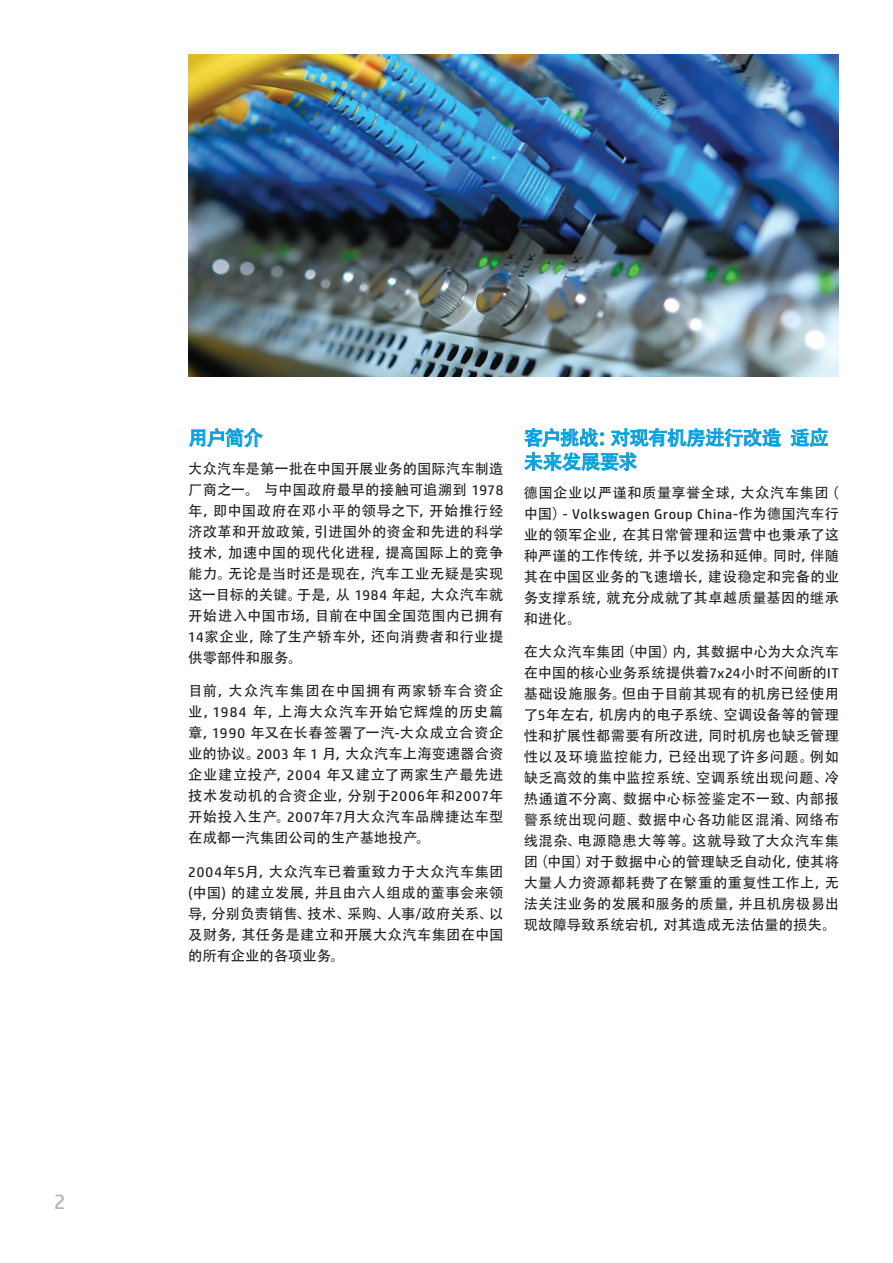
<style>
.page{position:relative;width:893px;height:1263px;background:#fff}
.page>*{position:absolute;margin:0;border:0;box-sizing:border-box;transform-origin:0 0}
.Left_page{font:21px "HP Simplified";color:#b0b4b8}
.Body-SubHead{font:19.5px/24px "Adobe Heiti Std";letter-spacing:-.035em;color:#0ca0dd}
.Body_Text{font:14.25px/21px "Adobe Heiti Std";letter-spacing:.02em;color:#231f20;text-align:justify}
.s1{font-family:"HP Simplified"}
</style>
<div class="page">
<svg style="left:189px;top:427px;width:74px;height:21px"></svg>
<svg style="left:790px;top:427px;width:38px;height:20px"></svg>
<svg style="left:523px;top:376px;width:259px;height:96px"></svg>
<img style="left:188px;top:54px;width:651px;height:322px">
<p class="Left_page" style="left:54px;top:1190px;width:13px">2</p>
<p class="Body-SubHead" style="left:188px;top:426px;width:76px">用户简介</p>
<p class="Body_Text" style="left:188px;top:458px;width:317px">大众汽车是第一批在中国开展业务的国际汽车制造厂商之一。 与中国政府最早的接触可追溯到 <span class="s1">1978</span>年，即中国政府在邓小平的领导之下，开始推行经济改革和开放政策，引进国外的资金和先进的科学技术，加速中国的现代化进程，提高国际上的竞争能力。无论是当时还是现在，汽车工业无疑是实现这一目标的关键。于是，从 <span class="s1">1984</span> 年起，大众汽车就开始进入中国市场，目前在中国全国范围内已拥有<span class="s1">14</span>家企业，除了生产轿车外，还向消费者和行业提供零部件和服务。</p>
<p class="Body_Text" style="left:188px;top:681px;width:317px">目前，大众汽车集团在中国拥有两家轿车合资企业，<span class="s1">1984</span> 年，上海大众汽车开始它辉煌的历史篇章，<span class="s1">1990</span> 年又在长春签署了一汽-大众成立合资企业的协议。<span class="s1">2003</span> 年 <span class="s1">1</span> 月，大众汽车上海变速器合资企业建立投产，<span class="s1">2004</span> 年又建立了两家生产最先进技术发动机的合资企业，分别于<span class="s1">2006</span>年和<span class="s1">2007</span>年开始投入生产。<span class="s1">2007</span>年<span class="s1">7</span>月大众汽车品牌捷达车型在成都一汽集团公司的生产基地投产。</p>
<p class="Body_Text" style="left:188px;top:862px;width:317px"><span class="s1">2004</span>年<span class="s1">5</span>月，大众汽车已着重致力于大众汽车集团(中国) 的建立发展，并且由六人组成的董事会来领导，分别负责销售、技术、采购、人事/政府关系、以及财务，其任务是建立和开展大众汽车集团在中国的所有企业的各项业务。</p>
<p class="Body-SubHead" style="left:524px;top:426px;width:306px">客户挑战：对现有机房进行改造 适应未来发展要求</p>
<p class="Body_Text" style="left:524px;top:482px;width:317px">德国企业以严谨和质量享誉全球，大众汽车集团（中国）- <span class="s1">Volkswagen Group China</span>-作为德国汽车行业的领军企业，在其日常管理和运营中也秉承了这种严谨的工作传统，并予以发扬和延伸。同时，伴随其在中国区业务的飞速增长，建设稳定和完备的业务支撑系统，就充分成就了其卓越质量基因的继承和进化。</p>
<p class="Body_Text" style="left:524px;top:642px;width:317px">在大众汽车集团（中国）内，其数据中心为大众汽车在中国的核心业务系统提供着<span class="s1">7x24</span>小时不间断的<span class="s1">IT</span>基础设施服务。但由于目前其现有的机房已经使用了<span class="s1">5</span>年左右，机房内的电子系统、空调设备等的管理性和扩展性都需要有所改进，同时机房也缺乏管理性以及环境监控能力，已经出现了许多问题。例如缺乏高效的集中监控系统、空调系统出现问题、冷热通道不分离、数据中心标签鉴定不一致、内部报警系统出现问题、数据中心各功能区混淆、网络布线混杂、电源隐患大等等。这就导致了大众汽车集团（中国）对于数据中心的管理缺乏自动化，使其将大量人力资源都耗费了在繁重的重复性工作上，无法关注业务的发展和服务的质量，并且机房极易出现故障导致系统宕机，对其造成无法估量的损失。</p>
</div>
